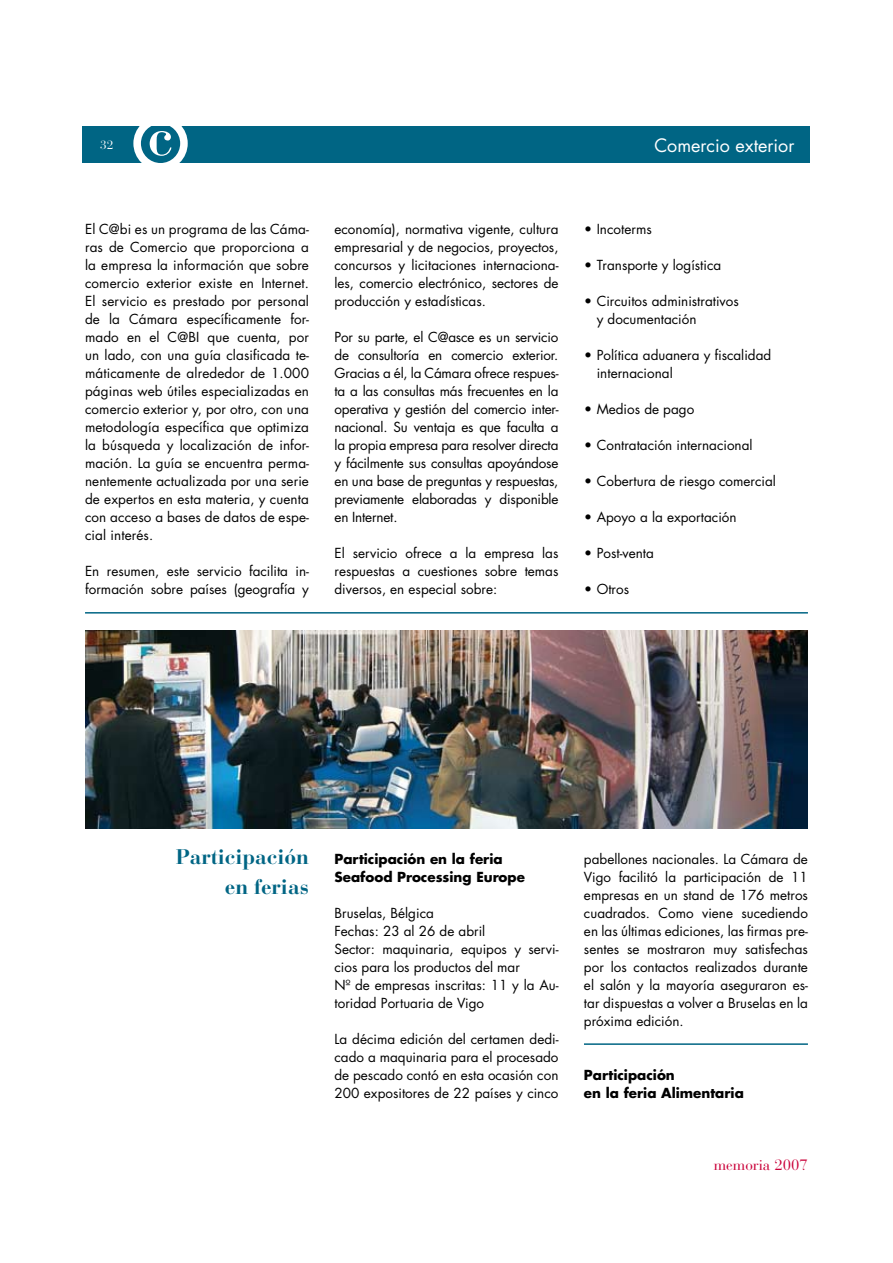
<style>
.page{position:relative;width:893px;height:1263px;background:#fff}
.page>*{position:absolute;margin:0;border:0;box-sizing:border-box;transform-origin:0 0}
.t1{font:700 21px/30px "Bauer Bodoni";color:#006584;text-align:right}
.t2{font:18px "Futura";color:#fff}
.t3{font:15px "Bauer Bodoni";color:#ca0039}
.t4{font:13.5px/18px "Futura";color:#000;text-align:justify}
.t5{font:700 13.5px/18px "Futura";color:#000}
.t6{font:12px "Bauer Bodoni";color:#fff}
</style>
<div class="page">
<div style="left:83px;top:126px;width:727px;height:36px;background:#006584"></div>
<svg style="left:133px;top:126px;width:55px;height:37px"></svg>
<img style="left:85px;top:630px;width:723px;height:198px">
<hr style="left:85px;top:612px;width:723px;height:1px;background:#006584">
<hr style="left:584px;top:1043px;width:224px;height:2px;background:#006584">
<p class="t6" style="left:100px;top:138px;width:15px">32</p>
<h2 class="t2" style="left:654px;top:133px;width:142px">Comercio exterior</h2>
<p class="t4" style="left:85px;top:220px;width:225px">El C@bi es un programa de las Cáma&shy;ras de Comercio que proporciona a la empresa la información que sobre comercio exterior existe en Internet.<br>El servicio es prestado por personal de la Cámara específicamente for&shy;mado en el C@BI que cuenta, por un lado, con una guía clasificada te&shy;máticamente de alrededor de 1.000 páginas web útiles especializadas en comercio exterior y, por otro, con una metodología específica que optimiza la búsqueda y localización de infor&shy;mación. La guía se encuentra perma&shy;nentemente actualizada por una serie de expertos en esta materia, y cuenta con acceso a bases de datos de espe&shy;cial interés.</p>
<p class="t4" style="left:85px;top:562px;width:225px">En resumen, este servicio facilita in&shy;formación sobre países (geografía y</p>
<p class="t4" style="left:335px;top:220px;width:225px">economía), normativa vigente, cultura empresarial y de negocios, proyectos, concursos y licitaciones internaciona&shy;les, comercio electrónico, sectores de producción y estadísticas.</p>
<p class="t4" style="left:335px;top:328px;width:225px">Por su parte, el C@asce es un servicio de consultoría en comercio exterior.<br>Gracias a él, la Cámara ofrece respues&shy;ta a las consultas más frecuentes en la operativa y gestión del comercio inter&shy;nacional. Su ventaja es que faculta a la propia empresa para resolver directa y fácilmente sus consultas apoyándose en una base de preguntas y respuestas, previamente elaboradas y disponible en Internet.</p>
<p class="t4" style="left:335px;top:544px;width:225px">El servicio ofrece a la empresa las respuestas a cuestiones sobre temas diversos, en especial sobre:</p>
<p class="t4" style="left:584px;top:220px;width:69px">• Incoterms</p>
<p class="t4" style="left:584px;top:256px;width:139px">• Transporte y logística</p>
<p class="t4" style="left:597px;top:292px;width:144px;text-indent:-13px">• Circuitos administrativos y documentación</p>
<p class="t4" style="left:597px;top:346px;width:176px;text-indent:-13px">• Política aduanera y fiscalidad internacional</p>
<p class="t4" style="left:584px;top:400px;width:112px">• Medios de pago</p>
<p class="t4" style="left:584px;top:436px;width:170px">• Contratación internacional</p>
<p class="t4" style="left:584px;top:472px;width:193px">• Cobertura de riesgo comercial</p>
<p class="t4" style="left:584px;top:508px;width:154px">• Apoyo a la exportación</p>
<p class="t4" style="left:584px;top:544px;width:71px">• Post-venta</p>
<p class="t4" style="left:584px;top:580px;width:47px">• Otros</p>
<h1 class="t1" style="left:176px;top:842px;width:135px">Participación en ferias</h1>
<p class="t5" style="left:334px;top:850px;width:192px">Participación en la feria<br>Seafood Processing Europe</p>
<p class="t4" style="left:334px;top:904px;width:225px;text-align:left">Bruselas, Bélgica<br>Fechas: 23 al 26 de abril<br>Sector: maquinaria, equipos y servi&shy;cios para los productos del mar<br>Nº de empresas inscritas: 11 y la Au&shy;toridad Portuaria de Vigo</p>
<p class="t4" style="left:334px;top:1030px;width:225px">La décima edición del certamen dedi&shy;cado a maquinaria para el procesado de pescado contó en esta ocasión con 200 expositores de 22 países y cinco</p>
<p class="t4" style="left:584px;top:850px;width:225px">pabellones nacionales. La Cámara de Vigo facilitó la participación de 11 empresas en un stand de 176 metros cuadrados. Como viene sucediendo en las últimas ediciones, las firmas pre&shy;sentes se mostraron muy satisfechas por los contactos realizados durante el salón y la mayoría aseguraron es&shy;tar dispuestas a volver a Bruselas en la próxima edición.</p>
<p class="t5" style="left:584px;top:1065px;width:161px">Participación<br>en la feria Alimentaria</p>
<p class="t3" style="left:714px;top:1156px;width:96px">memoria 2007</p>
</div>
